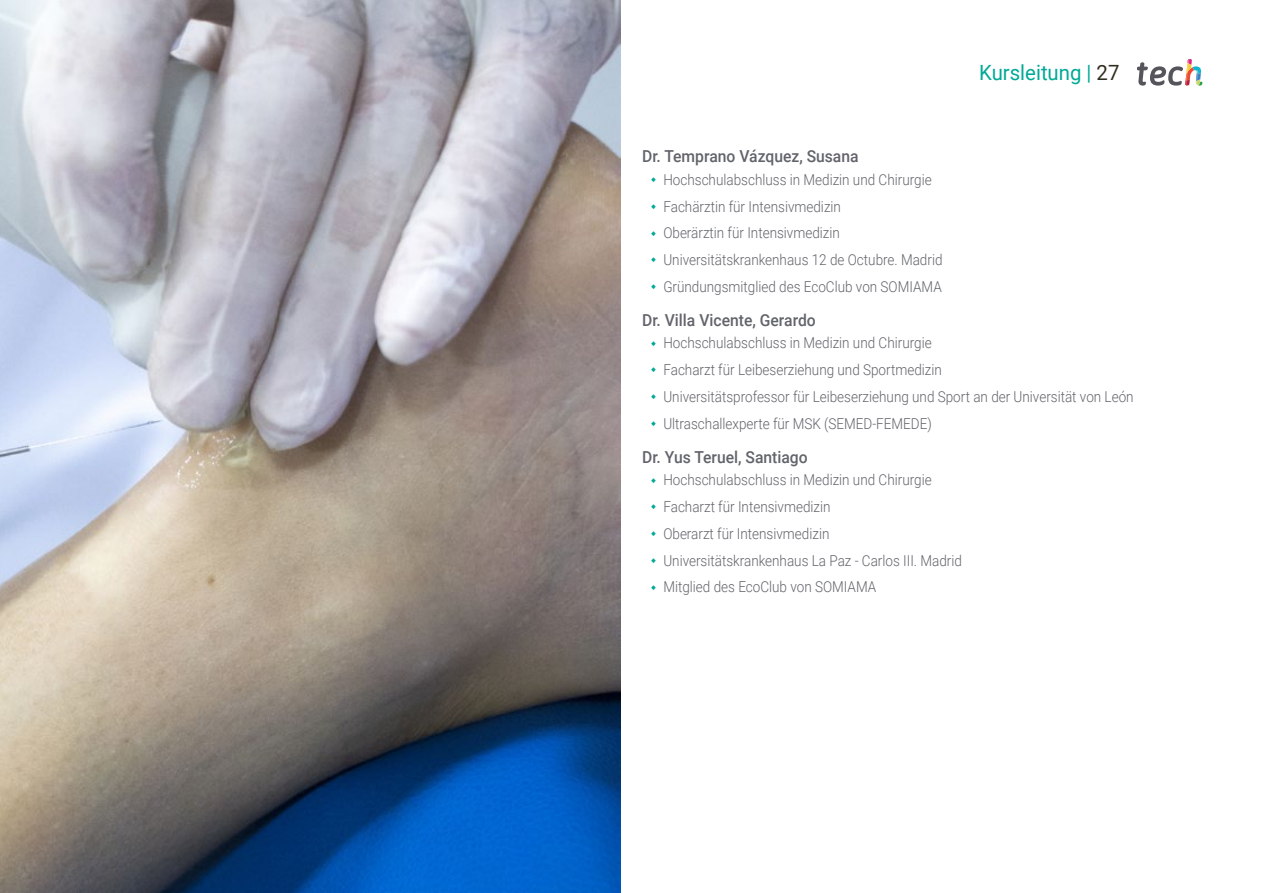
<style>
.page{position:relative;width:1263px;height:893px;background:#fff}
.page>*{position:absolute;margin:0;border:0;box-sizing:border-box;transform-origin:0 0}
.t1{font:21px "Roboto";color:#00a996}
.t2{font:500 16.5px "Roboto";color:#61646a;scale:.95 1}
.t3{font:300 15px/26.7px "Roboto";color:#61646a;scale:.9 1}
.s1{color:#312e20}
</style>
<div class="page">
<img style="left:0;top:0;width:621px;height:893px">
<svg style="left:1137px;top:59px;width:65px;height:27px"></svg>
<h1 class="t1" style="left:979px;top:57px;width:142px">Kursleitung | <span class="s1">27</span></h1>
<p class="t2" style="left:642px;top:145px;width:229px">Dr. Temprano Vázquez, Susana</p>
<p class="t3" style="left:663px;top:166px;width:312px">Hochschulabschluss in Medizin und Chirurgie Fachärztin für Intensivmedizin<br>Oberärztin für Intensivmedizin Universitätskrankenhaus 12 de Octubre. Madrid Gründungsmitglied des EcoClub von SOMIAMA</p>
<p class="t2" style="left:642px;top:309px;width:184px">Dr. Villa Vicente, Gerardo</p>
<p class="t3" style="left:663px;top:329px;width:524px">Hochschulabschluss in Medizin und Chirurgie<br>Facharzt für Leibeserziehung und Sportmedizin<br>Universitätsprofessor für Leibeserziehung und Sport an der Universität von León Ultraschallexperte für MSK (SEMED-FEMEDE)</p>
<p class="t2" style="left:642px;top:445px;width:176px">Dr. Yus Teruel, Santiago</p>
<p class="t3" style="left:663px;top:466px;width:333px">Hochschulabschluss in Medizin und Chirurgie Facharzt für Intensivmedizin<br>Oberarzt für Intensivmedizin Universitätskrankenhaus La Paz - Carlos III. Madrid Mitglied des EcoClub von SOMIAMA</p>
</div>
